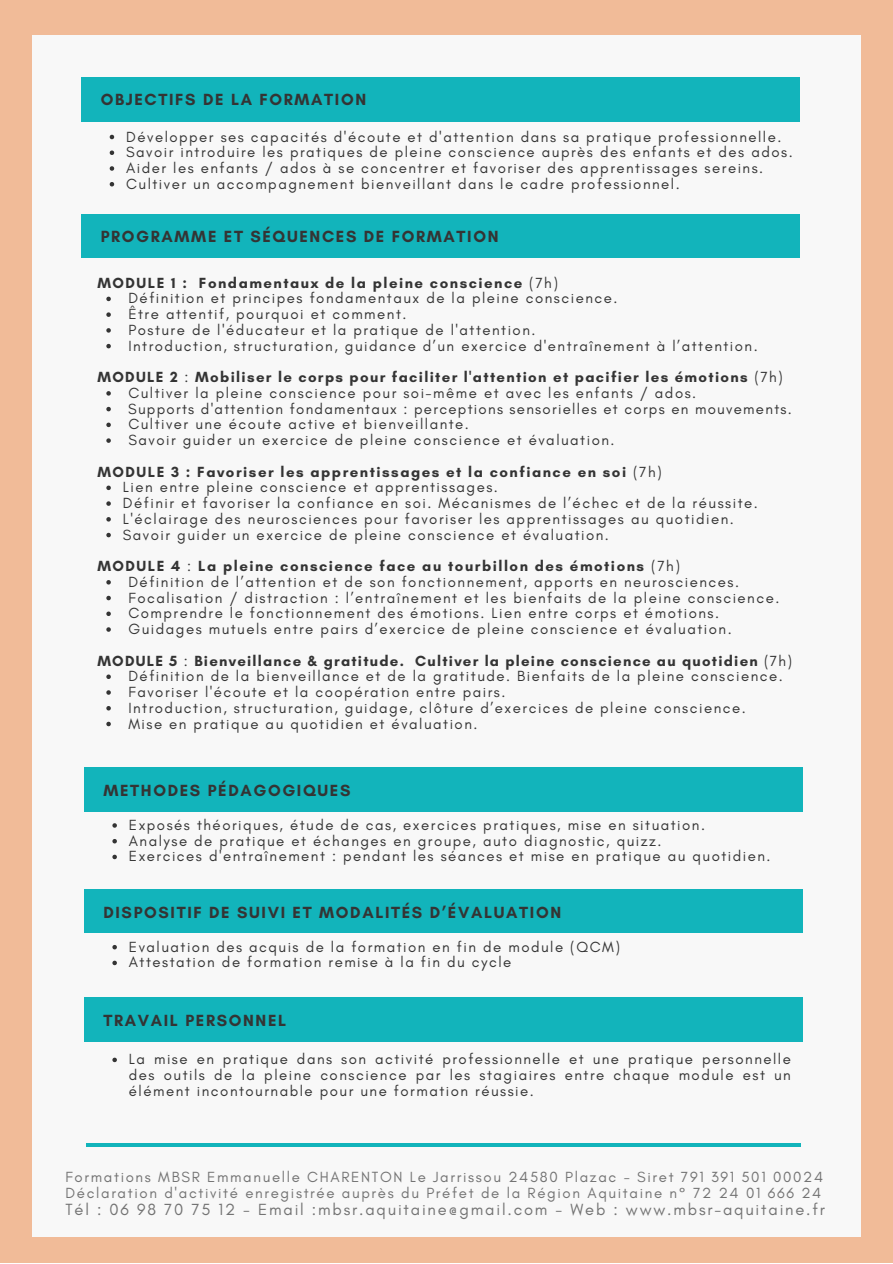
<style>
.page{position:relative;width:893px;height:1264px;background:#fff}
.page>*{position:absolute;margin:0;border:0;box-sizing:border-box;transform-origin:0 0}
.t1{font:700 16.5px "Glacial Indifference";letter-spacing:.1em;color:#343434}
.t2{font:16.5px "Glacial Indifference";letter-spacing:.11em;color:#737373}
.t3{font:15px/15.8px "Glacial Indifference";letter-spacing:.1em;color:#343434;text-align:justify}
.t4{font:700 15px "Glacial Indifference";letter-spacing:.1em;color:#343434}
.t5{font:15px "Glacial Indifference";letter-spacing:.11em;color:#737373}
.t6{font:700 15px "Glacial Indifference";letter-spacing:.08em;color:#343434}
.s1{font-weight:400}
</style>
<div class="page">
<div style="left:0;top:0;width:892px;height:1262px;background:#f1bb98"></div>
<div style="left:33px;top:35px;width:827px;height:1201px;background:#f8f8f8"></div>
<div style="left:82px;top:214px;width:718px;height:44px;background:#12b4bb"></div>
<svg style="left:106px;top:297px;width:5px;height:4px"></svg>
<svg style="left:106px;top:312px;width:5px;height:5px"></svg>
<svg style="left:106px;top:328px;width:5px;height:4px"></svg>
<svg style="left:106px;top:344px;width:5px;height:4px"></svg>
<svg style="left:106px;top:391px;width:5px;height:4px"></svg>
<svg style="left:106px;top:407px;width:5px;height:4px"></svg>
<svg style="left:106px;top:422px;width:5px;height:5px"></svg>
<svg style="left:106px;top:438px;width:5px;height:5px"></svg>
<svg style="left:106px;top:485px;width:5px;height:5px"></svg>
<svg style="left:106px;top:501px;width:5px;height:5px"></svg>
<svg style="left:106px;top:517px;width:5px;height:4px"></svg>
<svg style="left:106px;top:533px;width:5px;height:4px"></svg>
<svg style="left:106px;top:580px;width:5px;height:4px"></svg>
<svg style="left:106px;top:596px;width:5px;height:4px"></svg>
<svg style="left:106px;top:611px;width:5px;height:5px"></svg>
<svg style="left:106px;top:627px;width:5px;height:4px"></svg>
<svg style="left:106px;top:674px;width:5px;height:5px"></svg>
<svg style="left:106px;top:690px;width:5px;height:4px"></svg>
<svg style="left:106px;top:706px;width:5px;height:4px"></svg>
<svg style="left:106px;top:721px;width:5px;height:5px"></svg>
<div style="left:84px;top:767px;width:718px;height:44px;background:#12b4bb"></div>
<svg style="left:112px;top:823px;width:5px;height:4px"></svg>
<svg style="left:112px;top:839px;width:5px;height:4px"></svg>
<svg style="left:112px;top:854px;width:5px;height:5px"></svg>
<div style="left:84px;top:889px;width:718px;height:43px;background:#12b4bb"></div>
<svg style="left:112px;top:945px;width:5px;height:4px"></svg>
<svg style="left:112px;top:960px;width:5px;height:5px"></svg>
<svg style="left:110px;top:135px;width:4px;height:4px"></svg>
<svg style="left:110px;top:150px;width:4px;height:5px"></svg>
<svg style="left:110px;top:166px;width:4px;height:5px"></svg>
<svg style="left:110px;top:182px;width:4px;height:4px"></svg>
<div style="left:82px;top:77px;width:718px;height:44px;background:#12b4bb"></div>
<div style="left:84px;top:997px;width:718px;height:44px;background:#12b4bb"></div>
<svg style="left:112px;top:1057px;width:5px;height:5px"></svg>
<hr style="left:86px;top:1143px;width:714px;height:3px;background:#12b4bb">
<p class="t1" style="left:101px;top:89px;width:267px">OBJECTIFS DE LA FORMATION</p>
<p class="t3" style="left:126px;top:128px;width:656px">Développer ses capacités d'écoute et d'attention dans sa pratique professionnelle.</p>
<p class="t3" style="left:126px;top:144px;width:668px">Savoir introduire les pratiques de pleine conscience auprès des enfants et des ados.</p>
<p class="t3" style="left:126px;top:160px;width:638px">Aider les enfants / ados à se concentrer et favoriser des apprentissages sereins.</p>
<p class="t3" style="left:126px;top:176px;width:555px">Cultiver un accompagnement bienveillant dans le cadre professionnel.</p>
<p class="t1" style="left:101px;top:226px;width:399px">PROGRAMME ET SÉQUENCES DE FORMATION</p>
<p class="t4" style="left:97px;top:273px;width:462px">MODULE 1 : Fondamentaux de la pleine conscience <span class="s1">(7h)</span></p>
<p class="t3" style="left:128px;top:290px;width:490px">Définition et principes fondamentaux de la pleine conscience.</p>
<p class="t3" style="left:128px;top:306px;width:279px">Être attentif, pourquoi et comment.</p>
<p class="t3" style="left:128px;top:322px;width:408px">Posture de l'éducateur et la pratique de l'attention.</p>
<p class="t3" style="left:128px;top:337px;width:630px">Introduction, structuration, guidance d’un exercice d'entraînement à l’attention.</p>
<p class="t3" style="left:128px;top:385px;width:569px">Cultiver la pleine conscience pour soi-même et avec les enfants / ados.</p>
<p class="t3" style="left:128px;top:400px;width:665px">Supports d'attention fondamentaux : perceptions sensorielles et corps en mouvements.</p>
<p class="t3" style="left:128px;top:416px;width:342px">Cultiver une écoute active et bienveillante.</p>
<p class="t3" style="left:128px;top:432px;width:487px">Savoir guider un exercice de pleine conscience et évaluation.</p>
<p class="t3" style="left:123px;top:479px;width:376px">Lien entre pleine conscience et apprentissages.</p>
<p class="t3" style="left:123px;top:495px;width:636px">Définir et favoriser la confiance en soi. Mécanismes de l’échec et de la réussite.</p>
<p class="t3" style="left:123px;top:510px;width:612px">L'éclairage des neurosciences pour favoriser les apprentissages au quotidien.</p>
<p class="t3" style="left:123px;top:526px;width:487px">Savoir guider un exercice de pleine conscience et évaluation.</p>
<p class="t3" style="left:128px;top:573px;width:612px">Définition de l’attention et de son fonctionnement, apports en neurosciences.</p>
<p class="t3" style="left:128px;top:589px;width:652px">Focalisation / distraction : l’entraînement et les bienfaits de la pleine conscience.</p>
<p class="t3" style="left:128px;top:605px;width:592px">Comprendre le fonctionnement des émotions. Lien entre corps et émotions.</p>
<p class="t3" style="left:128px;top:621px;width:604px">Guidages mutuels entre pairs d’exercice de pleine conscience et évaluation.</p>
<p class="t3" style="left:128px;top:668px;width:656px">Définition de la bienveillance et de la gratitude. Bienfaits de la pleine conscience.</p>
<p class="t3" style="left:128px;top:684px;width:378px">Favoriser l'écoute et la coopération entre pairs.</p>
<p class="t3" style="left:128px;top:699px;width:619px">Introduction, structuration, guidage, clôture d’exercices de pleine conscience.</p>
<p class="t3" style="left:128px;top:715px;width:350px">Mise en pratique au quotidien et évaluation.</p>
<p class="t4" style="left:97px;top:368px;width:687px">MODULE 2 <span class="s1">:</span> Mobiliser le corps pour faciliter l'attention et pacifier les émotions <span class="s1">(7h)</span></p>
<p class="t4" style="left:97px;top:462px;width:566px">MODULE 3 : Favoriser les apprentissages et la confiance en soi <span class="s1">(7h)</span></p>
<p class="t4" style="left:97px;top:557px;width:584px">MODULE 4 <span class="s1">:</span> La pleine conscience face au tourbillon des émotions <span class="s1">(7h)</span></p>
<p class="t6" style="left:97px;top:651px;width:696px">MODULE 5 <span class="s1">:</span> Bienveillance &amp; gratitude. Cultiver la pleine conscience au quotidien <span class="s1">(7h)</span></p>
<p class="t1" style="left:103px;top:780px;width:248px">METHODES PÉDAGOGIQUES</p>
<p class="t3" style="left:129px;top:816px;width:577px">Exposés théoriques, étude de cas, exercices pratiques, mise en situation.</p>
<p class="t3" style="left:129px;top:832px;width:534px">Analyse de pratique et échanges en groupe, auto diagnostic, quizz.</p>
<p class="t3" style="left:129px;top:848px;width:643px">Exercices d'entraînement : pendant les séances et mise en pratique au quotidien.</p>
<p class="t1" style="left:103px;top:902px;width:459px">DISPOSITIF DE SUIVI ET MODALITÉS D’ÉVALUATION</p>
<p class="t3" style="left:129px;top:938px;width:492px">Evaluation des acquis de la formation en fin de module (QCM)</p>
<p class="t3" style="left:129px;top:954px;width:384px">Attestation de formation remise à la fin du cycle</p>
<p class="t1" style="left:103px;top:1010px;width:184px">TRAVAIL PERSONNEL</p>
<p class="t3" style="left:129px;top:1051px;width:663px">La mise en pratique dans son activité professionnelle et une pratique personnelle des outils de la pleine conscience par les stagiaires entre chaque module est un élément incontournable pour une formation réussie.</p>
<p class="t5" style="left:65px;top:1167px;width:759px">Formations MBSR Emmanuelle CHARENTON Le Jarrissou 24580 Plazac - Siret 791 391 501 00024</p>
<p class="t5" style="left:65px;top:1183px;width:757px">Déclaration d'activité enregistrée auprès du Préfet de la Région Aquitaine n° 72 24 01 666 24</p>
<p class="t2" style="left:65px;top:1198px;width:761px">Tél : 06 98 70 75 12 - Email :mbsr.aquitaine@gmail.com - Web : www.mbsr-aquitaine.fr</p>
</div>
